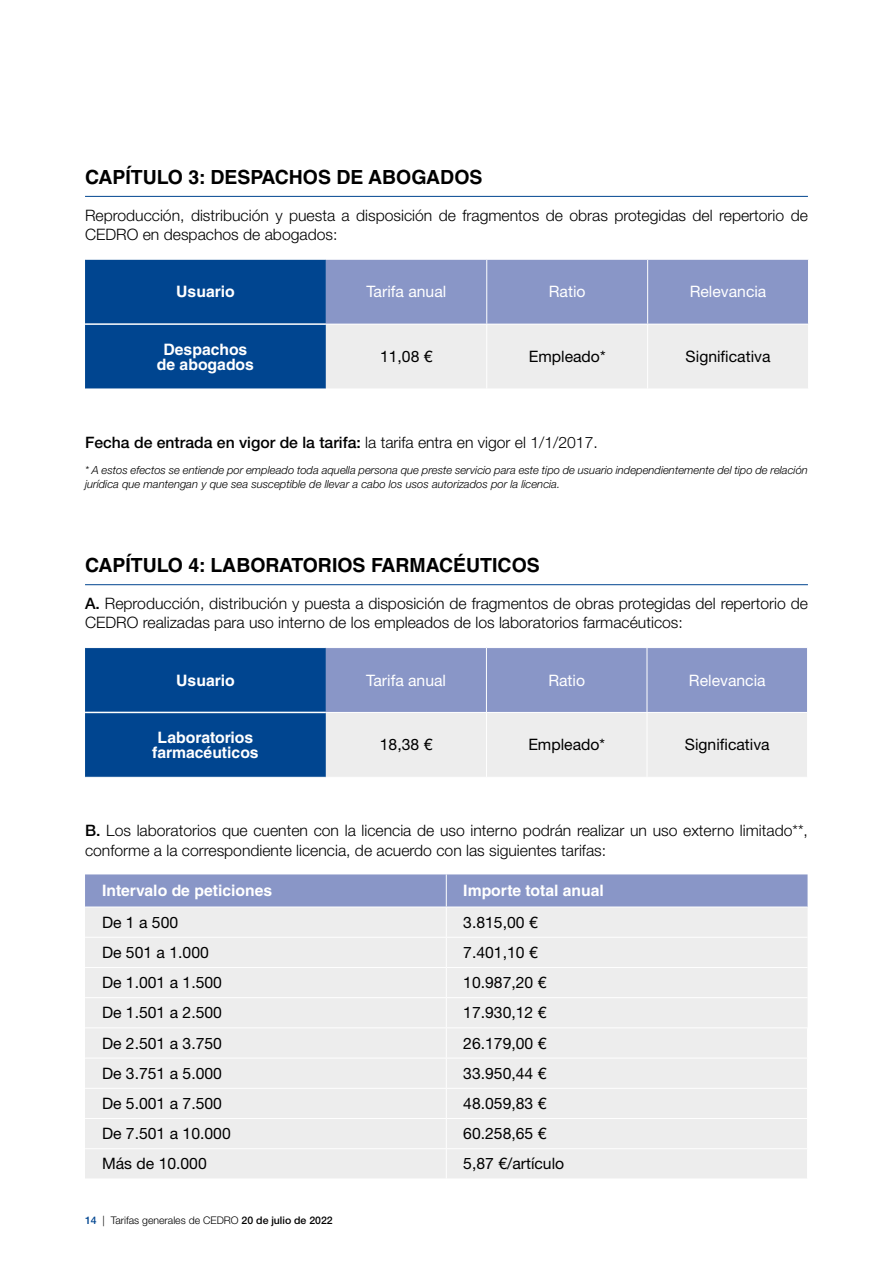
<style>
.page{position:relative;width:893px;height:1263px;background:#fff}
.page>*{position:absolute;margin:0;border:0;box-sizing:border-box;transform-origin:0 0}
.CAPÍTULO{font:700 19.5px "Helvetica LT Std";color:#000}
.txt{font:300 15.75px/19.5px "Helvetica Neue LT Std";color:#000}
.t1{font:15.75px "Helvetica Neue LT Std";color:#000}
.parrafo_sangria{font:700 15.75px/15px "Helvetica LT Std";color:#fff;text-align:center}
.txt-2{font:500 15.75px "Helvetica Neue LT Std";color:#000}
.t2{font:15.75px "Helvetica Neue LT Std";color:#fff}
.notas{font:italic 300 11.25px/13.5px "Helvetica Neue LT Std";color:#000}
.t3{font:300 10.5px "Helvetica Neue LT Std";color:#000}
.s1{font-weight:300}
.s2{font-weight:500}
.s3{font-weight:500;color:#004590}
</style>
<div class="page">
<hr style="left:85px;top:196px;width:723px;height:1px;background:#004590">
<hr style="left:85px;top:584px;width:723px;height:1px;background:#004590">
<svg style="left:85px;top:260px;width:723px;height:129px;background:#7d98c1"></svg>
<hr style="left:85px;top:323px;width:241px;height:2px;background:#fff">
<hr style="left:486px;top:260px;width:1px;height:64px;background:#fff">
<hr style="left:647px;top:260px;width:1px;height:64px;background:#fff">
<hr style="left:326px;top:324px;width:161px;height:1px;background:#fff">
<hr style="left:487px;top:324px;width:161px;height:1px;background:#fff">
<hr style="left:486px;top:324px;width:1px;height:65px;background:#fff">
<hr style="left:647px;top:324px;width:1px;height:65px;background:#fff">
<hr style="left:648px;top:324px;width:161px;height:1px;background:#fff">
<svg style="left:85px;top:648px;width:722px;height:129px;background:#7d98c1"></svg>
<hr style="left:85px;top:712px;width:241px;height:1px;background:#fff">
<hr style="left:486px;top:648px;width:1px;height:64px;background:#fff">
<hr style="left:647px;top:648px;width:1px;height:64px;background:#fff">
<hr style="left:326px;top:712px;width:160px;height:1px;background:#fff">
<hr style="left:486px;top:712px;width:161px;height:1px;background:#fff">
<hr style="left:486px;top:713px;width:1px;height:64px;background:#fff">
<hr style="left:647px;top:713px;width:1px;height:64px;background:#fff">
<hr style="left:647px;top:712px;width:161px;height:1px;background:#fff">
<div style="left:85px;top:874px;width:722px;height:33px;background:#8996c7"></div>
<div style="left:85px;top:908px;width:722px;height:270px;background:#ededed"></div>
<hr style="left:446px;top:874px;width:1px;height:33px;background:#fff">
<hr style="left:446px;top:907px;width:1px;height:30px;background:#fff">
<hr style="left:85px;top:937px;width:361px;height:1px;background:#fff">
<hr style="left:446px;top:937px;width:361px;height:1px;background:#fff">
<hr style="left:446px;top:937px;width:1px;height:30px;background:#fff">
<hr style="left:85px;top:967px;width:361px;height:1px;background:#fff">
<hr style="left:446px;top:967px;width:361px;height:1px;background:#fff">
<hr style="left:85px;top:997px;width:361px;height:1px;background:#fff">
<hr style="left:446px;top:997px;width:361px;height:1px;background:#fff">
<svg style="left:446px;top:968px;width:1px;height:59px"></svg>
<hr style="left:85px;top:1027px;width:361px;height:1px;background:#fff">
<hr style="left:446px;top:1027px;width:362px;height:1px;background:#fff">
<hr style="left:446px;top:1028px;width:1px;height:30px;background:#fff">
<hr style="left:446px;top:1058px;width:1px;height:30px;background:#fff">
<svg style="left:446px;top:1089px;width:1px;height:89px"></svg>
<hr style="left:85px;top:1058px;width:361px;height:1px;background:#fff">
<hr style="left:446px;top:1058px;width:362px;height:1px;background:#fff">
<hr style="left:85px;top:1088px;width:361px;height:1px;background:#fff">
<hr style="left:446px;top:1088px;width:362px;height:1px;background:#fff">
<hr style="left:85px;top:1118px;width:361px;height:1px;background:#fff">
<hr style="left:85px;top:1148px;width:361px;height:1px;background:#fff">
<hr style="left:446px;top:1118px;width:362px;height:1px;background:#fff">
<hr style="left:446px;top:1148px;width:362px;height:1px;background:#fff">
<p class="CAPÍTULO" style="left:85px;top:165px;width:399px">CAPÍTULO 3: DESPACHOS DE ABOGADOS</p>
<p class="txt" style="left:85px;top:205px;width:724px">Reproducción, distribución y puesta a disposición de fragmentos de obras protegidas del repertorio de<br>CEDRO en despachos de abogados:</p>
<p class="parrafo_sangria" style="left:176px;top:284px;width:60px">Usuario</p>
<p class="t2" style="left:366px;top:282px;width:81px">Tarifa anual</p>
<p class="t2" style="left:549px;top:282px;width:38px">Ratio</p>
<p class="t2" style="left:690px;top:282px;width:78px">Relevancia</p>
<p class="parrafo_sangria" style="left:157px;top:341px;width:99px">Despachos de abogados</p>
<p class="t1" style="left:380px;top:347px;width:54px">11,08 €</p>
<p class="t1" style="left:529px;top:347px;width:78px">Empleado*</p>
<p class="t1" style="left:686px;top:347px;width:86px">Significativa</p>
<p class="txt-2" style="left:85px;top:433px;width:514px">Fecha de entrada en vigor de la tarifa: <span class="s1">la tarifa entra en vigor el 1/1/2017.</span></p>
<p class="notas" style="left:85px;top:463px;width:724px">* A estos efectos se entiende por empleado toda aquella persona que preste servicio para este tipo de usuario independientemente del tipo de relación jurídica que mantengan y que sea susceptible de llevar a cabo los usos autorizados por la licencia.</p>
<p class="CAPÍTULO" style="left:85px;top:554px;width:456px">CAPÍTULO 4: LABORATORIOS FARMACÉUTICOS</p>
<p class="txt" style="left:85px;top:593px;width:724px"><span class="s2">A.</span> Reproducción, distribución y puesta a disposición de fragmentos de obras protegidas del repertorio de<br>CEDRO realizadas para uso interno de los empleados de los laboratorios farmacéuticos:</p>
<p class="parrafo_sangria" style="left:176px;top:672px;width:60px">Usuario</p>
<p class="t2" style="left:366px;top:671px;width:81px">Tarifa anual</p>
<p class="t2" style="left:548px;top:671px;width:38px">Ratio</p>
<p class="t2" style="left:689px;top:671px;width:78px">Relevancia</p>
<p class="parrafo_sangria" style="left:152px;top:730px;width:108px">Laboratorios farmacéuticos</p>
<p class="t1" style="left:380px;top:735px;width:54px">18,38 €</p>
<p class="t1" style="left:528px;top:735px;width:78px">Empleado*</p>
<p class="t1" style="left:685px;top:735px;width:86px">Significativa</p>
<p class="txt" style="left:85px;top:820px;width:724px"><span class="s2">B.</span> Los laboratorios que cuenten con la licencia de uso interno podrán realizar un uso externo limitado**, conforme a la correspondiente licencia, de acuerdo con las siguientes tarifas:</p>
<p class="parrafo_sangria" style="left:102px;top:883px;width:172px">Intervalo de peticiones</p>
<p class="parrafo_sangria" style="left:463px;top:883px;width:142px">Importe total anual</p>
<p class="t1" style="left:102px;top:913px;width:78px">De 1 a 500</p>
<p class="t1" style="left:463px;top:913px;width:76px">3.815,00 €</p>
<p class="t1" style="left:102px;top:943px;width:108px">De 501 a 1.000</p>
<p class="t1" style="left:463px;top:943px;width:76px">7.401,10 €</p>
<p class="t1" style="left:102px;top:973px;width:121px">De 1.001 a 1.500</p>
<p class="t1" style="left:463px;top:973px;width:85px">10.987,20 €</p>
<p class="t1" style="left:102px;top:1003px;width:121px">De 1.501 a 2.500</p>
<p class="t1" style="left:463px;top:1003px;width:85px">17.930,12 €</p>
<p class="t1" style="left:102px;top:1033px;width:121px">De 2.501 a 3.750</p>
<p class="t1" style="left:463px;top:1033px;width:85px">26.179,00 €</p>
<p class="t1" style="left:102px;top:1064px;width:121px">De 3.751 a 5.000</p>
<p class="t1" style="left:463px;top:1064px;width:85px">33.950,44 €</p>
<p class="t1" style="left:102px;top:1094px;width:121px">De 5.001 a 7.500</p>
<p class="t1" style="left:463px;top:1094px;width:85px">48.059,83 €</p>
<p class="t1" style="left:102px;top:1124px;width:130px">De 7.501 a 10.000</p>
<p class="t1" style="left:463px;top:1124px;width:85px">60.258,65 €</p>
<p class="t1" style="left:102px;top:1154px;width:106px">Más de 10.000</p>
<p class="t1" style="left:463px;top:1154px;width:102px">5,87 €/artículo</p>
<p class="t3" style="left:85px;top:1213px;width:249px"><span class="s3">14</span> | Tarifas generales de CEDRO <span class="s2">20 de julio de 2022</span></p>
</div>
